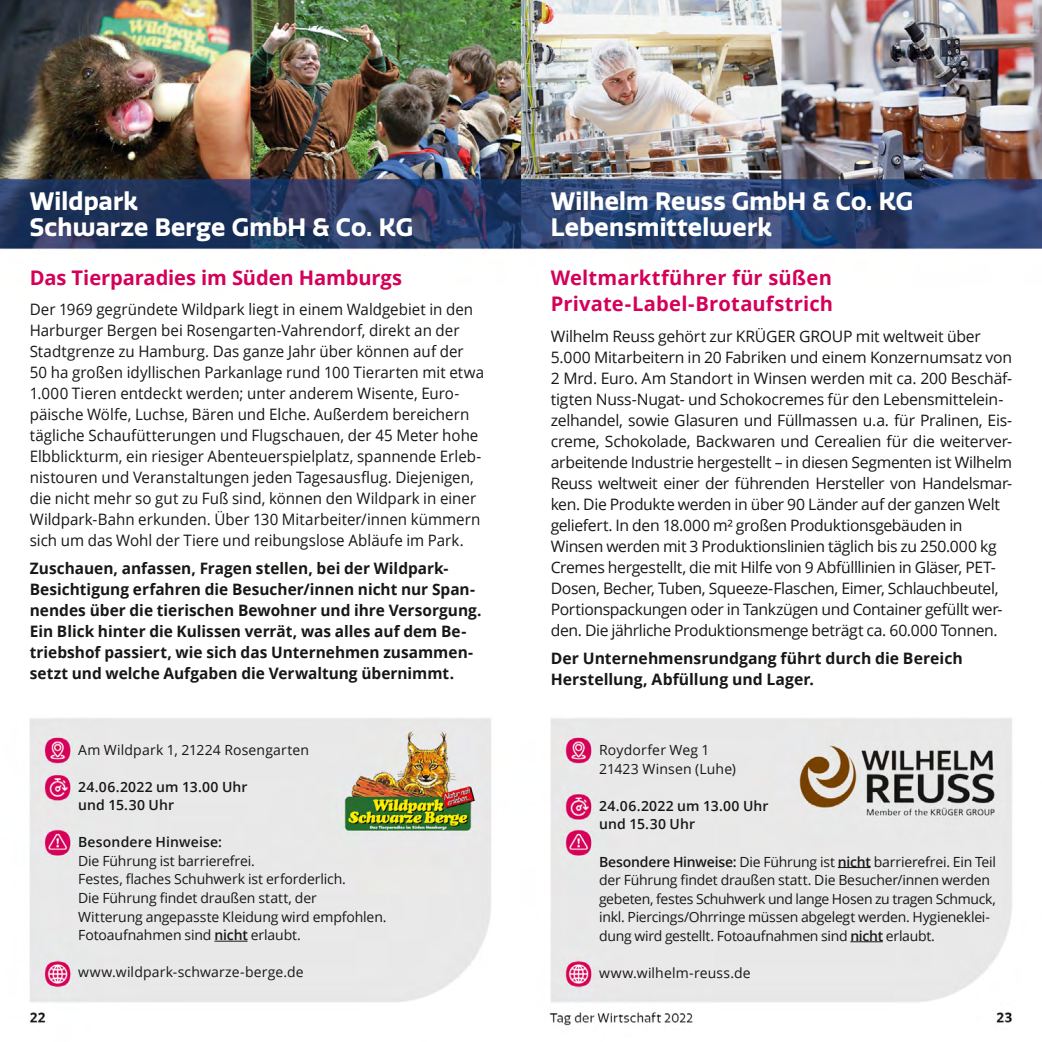
<style>
.page{position:relative;width:1042px;height:1042px;background:#fff}
.page>*{position:absolute;margin:0;border:0;box-sizing:border-box;transform-origin:0 0}
.t1{font:700 24.5px "Quatro";letter-spacing:.01em;color:#fff}
.t2{font:700 20.12px "Open Sans";letter-spacing:.005em;color:#d40059}
.t3{font:15.75px/21px "Open Sans";letter-spacing:-.005em;color:#181716;scale:.96 1}
.t4{font:15.75px/21px "Open Sans";letter-spacing:-.005em;color:#181716;text-align:justify}
.t5{font:700 15.75px/21px "Open Sans";color:#181716}
.t6{font:15.75px/21px "Open Sans";letter-spacing:-.025em;color:#181716}
.t7{font:14px/18.6px "Open Sans";letter-spacing:-.01em;color:#181716}
.t8{font:14px "Open Sans";letter-spacing:.01em;color:#181716}
.t9{font:600 14px "Open Sans";letter-spacing:.01em;color:#181716}
.s1{font-weight:600}
</style>
<div class="page">
<img style="left:0;top:0;width:1042px;height:1026px">
<hr style="left:214px;top:941px;width:33px;height:1px;background:#181716">
<hr style="left:838px;top:867px;width:32px;height:1px;background:#181716">
<hr style="left:850px;top:941px;width:33px;height:1px;background:#181716">
<p class="t1" style="left:30px;top:186px;width:110px">Wildpark</p>
<p class="t1" style="left:30px;top:213px;width:385px">Schwarze Berge GmbH &amp; Co. KG</p>
<p class="t2" style="left:30px;top:263px;width:374px">Das Tierparadies im Süden Hamburgs</p>
<p class="t3" style="left:30px;top:299px;width:475px">Der 1969 gegründete Wildpark liegt in einem Waldgebiet in den Harburger Bergen bei Rosengarten-Vahrendorf, direkt an der Stadtgrenze zu Hamburg. Das ganze Jahr über können auf der 50 ha großen idyllischen Parkanlage rund 100 Tierarten mit etwa 1.000 Tieren entdeckt werden; unter anderem Wisente, Euro&shy;päische Wölfe, Luchse, Bären und Elche. Außerdem bereichern tägliche Schaufütterungen und Flugschauen, der 45 Meter hohe Elbblickturm, ein riesiger Abenteuerspielplatz, spannende Erleb&shy;nistouren und Veranstaltungen jeden Tagesausflug. Diejenigen, die nicht mehr so gut zu Fuß sind, können den Wildpark in einer Wildpark-Bahn erkunden. Über 130 Mitarbeiter/innen kümmern sich um das Wohl der Tiere und reibungslose Abläufe im Park.</p>
<p class="t5" style="left:30px;top:558px;width:420px">Zuschauen, anfassen, Fragen stellen, bei der Wildpark-</p>
<p class="t5" style="left:30px;top:579px;width:453px">Besichtigung erfahren die Besucher/innen nicht nur Span&shy;nendes über die tierischen Bewohner und ihre Versorgung.<br>Ein Blick hinter die Kulissen verrät, was alles auf dem Be&shy;triebshof passiert, wie sich das Unternehmen zusammen&shy;setzt und welche Aufgaben die Verwaltung übernimmt.</p>
<p class="t8" style="left:78px;top:740px;width:232px">Am Wildpark 1, 21224 Rosengarten</p>
<p class="t9" style="left:78px;top:777px;width:171px">24.06.2022 um 13.00 Uhr</p>
<p class="t9" style="left:78px;top:795px;width:98px">und 15.30 Uhr</p>
<p class="t9" style="left:78px;top:832px;width:145px">Besondere Hinweise:</p>
<p class="t7" style="left:78px;top:851px;width:178px">Die Führung ist barrierefrei.</p>
<p class="t7" style="left:78px;top:870px;width:269px">Festes, flaches Schuhwerk ist erforderlich.</p>
<p class="t7" style="left:78px;top:888px;width:240px">Die Führung findet draußen statt, der</p>
<p class="t7" style="left:78px;top:907px;width:310px">Witterung angepasste Kleidung wird empfohlen.</p>
<p class="t7" style="left:78px;top:925px;width:224px">Fotoaufnahmen sind <span class="s1">nicht</span> erlaubt.</p>
<p class="t8" style="left:78px;top:962px;width:227px">www.wildpark-schwarze-berge.de</p>
<p class="t1" style="left:551px;top:186px;width:364px">Wilhelm Reuss GmbH &amp; Co. KG</p>
<p class="t1" style="left:551px;top:213px;width:223px">Lebensmittelwerk</p>
<p class="t2" style="left:551px;top:263px;width:283px">Weltmarktführer für süßen</p>
<p class="t2" style="left:551px;top:289px;width:284px">Private-Label-Brotaufstrich</p>
<p class="t4" style="left:551px;top:325px;width:432px">Wilhelm Reuss gehört zur KRÜGER GROUP mit weltweit über</p>
<p class="t4" style="left:551px;top:346px;width:463px">5.000 Mitarbeitern in 20 Fabriken und einem Konzernumsatz von 2 Mrd. Euro. Am Standort in Winsen werden mit ca. 200 Beschäf&shy;tigten Nuss-Nugat- und Schokocremes für den Lebensmittelein-</p>
<p class="t4" style="left:551px;top:409px;width:463px">zelhandel, sowie Glasuren und Füllmassen u.a. für Pralinen, Eis&shy;creme, Schokolade, Backwaren und Cerealien für die weiterver&shy;arbeitende Industrie hergestellt – in diesen Segmenten ist Wilhelm Reuss weltweit einer der führenden Hersteller von Handelsmar&shy;ken. Die Produkte werden in über 90 Länder auf der ganzen Welt</p>
<p class="t6" style="left:551px;top:514px;width:453px">geliefert. In den 18.000 m² großen Produktionsgebäuden in Winsen werden mit 3 Produktionslinien täglich bis zu 250.000 kg Cremes hergestellt, die mit Hilfe von 9 Abfülllinien in Gläser, PET-Dosen, Becher, Tuben, Squeeze-Flaschen, Eimer, Schlauchbeutel, Portionspackungen oder in Tankzügen und Container gefüllt wer&shy;den. Die jährliche Produktionsmenge beträgt ca. 60.000 Tonnen.</p>
<p class="t5" style="left:551px;top:647px;width:413px">Der Unternehmensrundgang führt durch die Bereich</p>
<p class="t5" style="left:551px;top:668px;width:265px">Herstellung, Abfüllung und Lager.</p>
<p class="t8" style="left:599px;top:740px;width:112px">Roydorfer Weg 1</p>
<p class="t8" style="left:599px;top:759px;width:138px">21423 Winsen (Luhe)</p>
<p class="t9" style="left:599px;top:796px;width:171px">24.06.2022 um 13.00 Uhr</p>
<p class="t9" style="left:599px;top:814px;width:98px">und 15.30 Uhr</p>
<p class="t7" style="left:599px;top:852px;width:398px"><span class="s1">Besondere Hinweise:</span> Die Führung ist <span class="s1">nicht</span> barrierefrei. Ein Teil</p>
<p class="t7" style="left:599px;top:870px;width:392px">der Führung findet draußen statt. Die Besucher/innen werden</p>
<p class="t7" style="left:599px;top:889px;width:398px">gebeten, festes Schuhwerk und lange Hosen zu tragen Schmuck,</p>
<p class="t7" style="left:599px;top:907px;width:392px">inkl. Piercings/Ohrringe müssen abgelegt werden. Hygieneklei&shy;dung wird gestellt. Fotoaufnahmen sind <span class="s1">nicht</span> erlaubt.</p>
<p class="t8" style="left:599px;top:963px;width:153px">www.wilhelm-reuss.de</p>
</div>
